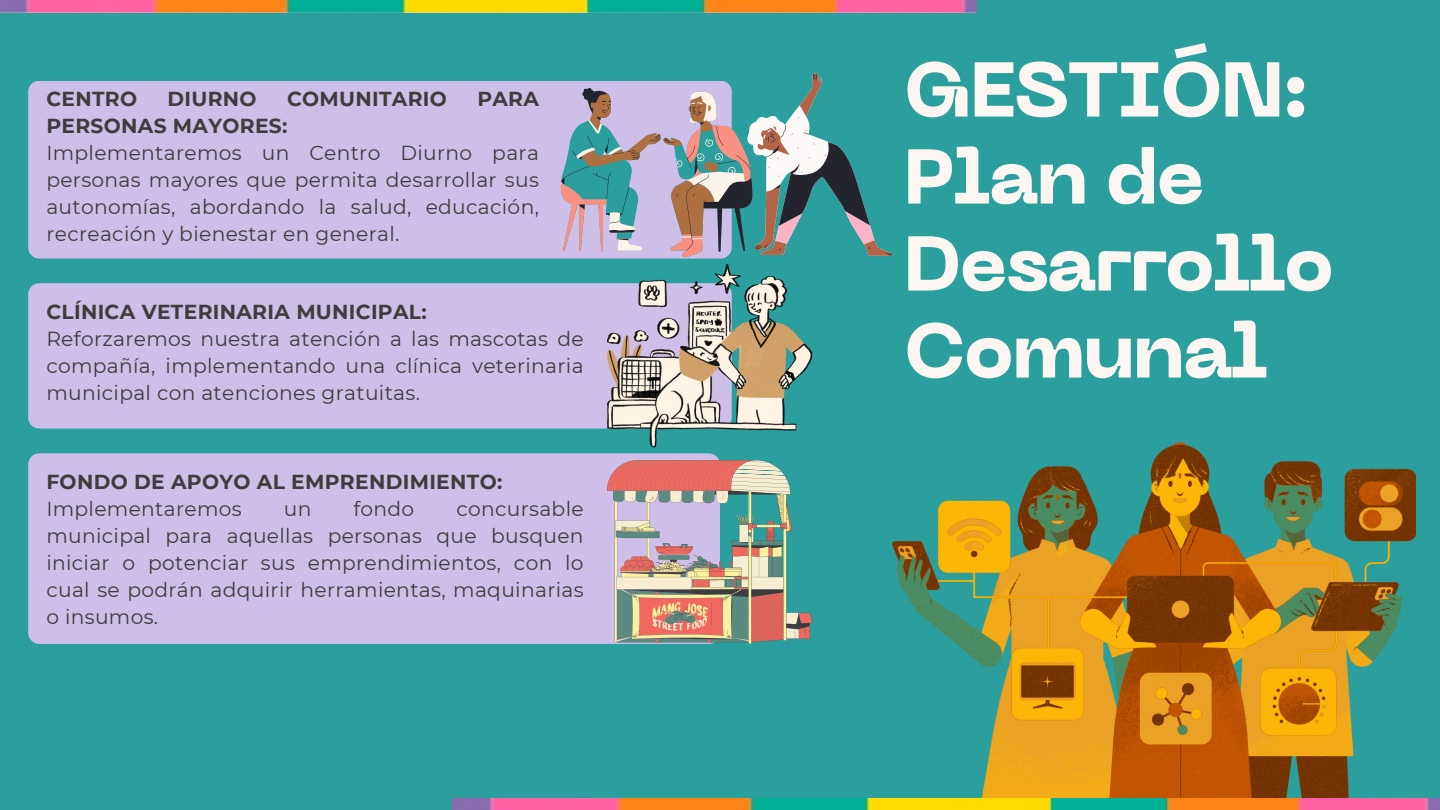
<style>
.page{position:relative;width:1440px;height:810px;background:#2a9f9e}
.page>*{position:absolute;margin:0;border:0;box-sizing:border-box;transform-origin:0 0}
.t1{font:800 77px/87px "PP Neue Machina";letter-spacing:-.025em;color:#fbf6f1}
.t2{font:20.2px/27px "Montserrat";letter-spacing:.015em;color:#3d3d3d;text-align:justify}
.t3{font:700 20.2px "Montserrat";letter-spacing:.015em;color:#3d3d3d}
</style>
<div class="page">
<div style="left:28px;top:81px;width:696px;height:178px;background:#cebfe8"></div>
<div style="left:28px;top:283px;width:579px;height:146px;background:#cebfe8"></div>
<div style="left:28px;top:453px;width:691px;height:191px;background:#cebfe8"></div>
<svg style="left:893px;top:443px;width:523px;height:355px"></svg>
<svg style="left:560px;top:73px;width:333px;height:185px"></svg>
<svg style="left:607px;top:264px;width:205px;height:184px"></svg>
<svg style="left:607px;top:460px;width:205px;height:184px"></svg>
<img style="left:452px;top:798px;width:988px;height:12px">
<img style="left:0;top:0;width:977px;height:12px">
<h1 class="t3" style="left:46px;top:87px;width:92px">CENTRO</h1>
<h1 class="t3" style="left:168px;top:87px;width:91px">DIURNO</h1>
<h1 class="t3" style="left:287px;top:87px;width:161px">COMUNITARIO</h1>
<h1 class="t3" style="left:477px;top:87px;width:63px">PARA</h1>
<h1 class="t3" style="left:46px;top:114px;width:243px">PERSONAS MAYORES:</h1>
<p class="t2" style="left:46px;top:139px;width:494px">Implementaremos un Centro Diurno para personas mayores que permita desarrollar sus autonomías, abordando la salud, educación, recreación y bienestar en general.</p>
<p class="t3" style="left:46px;top:299px;width:382px">CLÍNICA VETERINARIA MUNICIPAL:</p>
<p class="t2" style="left:46px;top:325px;width:539px">Reforzaremos nuestra atención a las mascotas de compañía, implementando una clínica veterinaria municipal con atenciones gratuitas.</p>
<p class="t3" style="left:46px;top:469px;width:458px">FONDO DE APOYO AL EMPRENDIMIENTO:</p>
<p class="t2" style="left:46px;top:495px;width:197px">Implementaremos</p>
<p class="t2" style="left:284px;top:495px;width:29px">un</p>
<p class="t2" style="left:353px;top:495px;width:62px">fondo</p>
<p class="t2" style="left:46px;top:495px;width:539px;text-indent:410px">concursable municipal para aquellas personas que busquen iniciar o potenciar sus emprendimientos, con lo cual se podrán adquirir herramientas, maquinarias o insumos.</p>
<p class="t1" style="left:904px;top:54px;width:432px">GESTIÓN:<br>Plan de<br>Desarrollo<br>Comunal</p>
</div>
